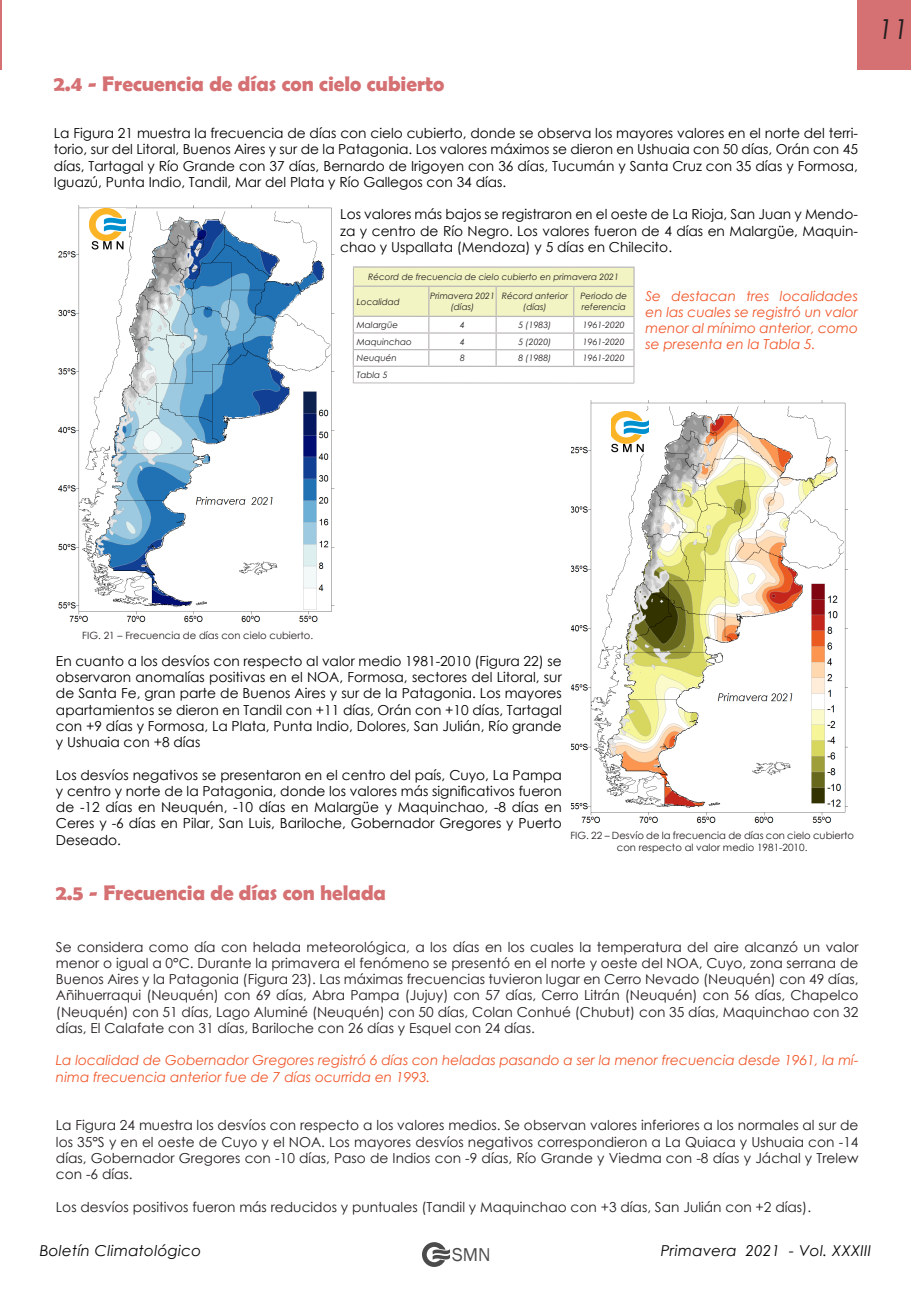
<style>
.page{position:relative;width:911px;height:1290px;background:#fff}
.page>*{position:absolute;margin:0;border:0;box-sizing:border-box;transform-origin:0 0}
.t1{font:italic 27.5px "Century Gothic";color:#231f20}
.t2{font:700 21.25px "Berlin Sans FB Demi";color:#d57073}
.t3{font:19.12px "Franklin Gothic";color:#4c4b4b}
.t4{font:italic 15px "Century Gothic";letter-spacing:.02em;color:#040503}
.t5{font:13.75px/16.2px "Century Gothic";color:#000;text-align:justify}
.t6{font:13.75px/16.2px "Century Gothic";color:#231f20;text-align:justify}
.t7{font:italic 13.75px/16.2px "Century Gothic";color:#f15629;text-align:justify}
.t8{font:10px/12px "Century Gothic";color:#231f20;text-align:center}
.t9{font:italic 8.75px/10.5px "Century Gothic";color:#231f20;text-align:center}
</style>
<div class="page">
<svg style="left:422px;top:1242px;width:28px;height:25px"></svg>
<hr style="left:0;top:0;width:1px;height:70px;background:#d57073">
<div style="left:857px;top:0;width:54px;height:70px;background:#d57073"></div>
<hr style="left:353px;top:266px;width:76px;height:2px;background:#bbb8b9">
<hr style="left:429px;top:266px;width:67px;height:2px;background:#bbb8b9">
<hr style="left:496px;top:266px;width:78px;height:2px;background:#bbb8b9">
<svg style="left:353px;top:267px;width:281px;height:116px"></svg>
<hr style="left:353px;top:383px;width:76px;height:1px;background:#bbb8b9">
<hr style="left:429px;top:383px;width:67px;height:1px;background:#bbb8b9">
<hr style="left:496px;top:383px;width:77px;height:1px;background:#bbb8b9">
<hr style="left:573px;top:383px;width:61px;height:1px;background:#bbb8b9">
<img style="left:58px;top:206px;width:276px;height:416px">
<img style="left:89px;top:208px;width:36px;height:43px">
<img style="left:571px;top:400px;width:276px;height:423px">
<img style="left:611px;top:411px;width:37px;height:43px">
<p class="t2" style="left:54px;top:71px;width:392px">2.4 - Frecuencia de días con cielo cubierto</p>
<p class="t5" style="left:54px;top:125px;width:805px">La Figura 21 muestra la frecuencia de días con cielo cubierto, donde se observa los mayores valores en el norte del terri&shy;torio, sur del Litoral, Buenos Aires y sur de la Patagonia. Los valores máximos se dieron en Ushuaia con 50 días, Orán con 45 días, Tartagal y Río Grande con 37 días, Bernardo de Irigoyen con 36 días, Tucumán y Santa Cruz con 35 días y Formosa, Iguazú, Punta Indio, Tandil, Mar del Plata y Río Gallegos con 34 días.</p>
<p class="t5" style="left:340px;top:206px;width:519px">Los valores más bajos se registraron en el oeste de La Rioja, San Juan y Mendo&shy;za y centro de Río Negro. Los valores fueron de 4 días en Malargüe, Maquin&shy;chao y Uspallata (Mendoza) y 5 días en Chilecito.</p>
<p class="t7" style="left:645px;top:287px;width:214px">Se destacan tres localidades en las cuales se registró un valor menor al mínimo anterior, como se presenta en la Tabla 5.</p>
<p class="t9" style="left:368px;top:271px;width:252px">Récord de frecuencia de cielo cubierto en primavera 2021</p>
<p class="t9" style="left:357px;top:296px;width:44px">Localidad</p>
<p class="t9" style="left:430px;top:291px;width:66px">Primavera 2021 (días)</p>
<p class="t9" style="left:502px;top:291px;width:68px">Récord anterior (días)</p>
<p class="t9" style="left:580px;top:291px;width:48px;text-align:left">Periodo de referencia</p>
<p class="t9" style="left:357px;top:319px;width:43px">Malargüe</p>
<p class="t9" style="left:460px;top:319px;width:6px">4</p>
<p class="t9" style="left:518px;top:319px;width:35px">5 (1983)</p>
<p class="t9" style="left:583px;top:319px;width:43px">1961-2020</p>
<p class="t9" style="left:357px;top:336px;width:57px">Maquinchao</p>
<p class="t9" style="left:460px;top:336px;width:6px">4</p>
<p class="t9" style="left:518px;top:336px;width:35px">5 (2020)</p>
<p class="t9" style="left:583px;top:336px;width:43px">1961-2020</p>
<p class="t9" style="left:357px;top:353px;width:41px">Neuquén</p>
<p class="t9" style="left:460px;top:353px;width:6px">8</p>
<p class="t9" style="left:518px;top:353px;width:35px">8 (1988)</p>
<p class="t9" style="left:583px;top:353px;width:43px">1961-2020</p>
<p class="t9" style="left:357px;top:369px;width:32px">Tabla 5</p>
<h1 class="t1" style="left:878px;top:10px;width:32px">11</h1>
<p class="t8" style="left:82px;top:629px;width:232px">FIG. 21 – Frecuencia de días con cielo cubierto.</p>
<p class="t5" style="left:56px;top:652px;width:507px">En cuanto a los desvíos con respecto al valor medio 1981-2010 (Figura 22) se observaron anomalías positivas en el NOA, Formosa, sectores del Litoral, sur de Santa Fe, gran parte de Buenos Aires y sur de la Patagonia. Los mayores apartamientos se dieron en Tandil con +11 días, Orán con +10 días, Tartagal con +9 días y Formosa, La Plata, Punta Indio, Dolores, San Julián, Río grande y Ushuaia con +8 días</p>
<p class="t5" style="left:56px;top:766px;width:507px">Los desvíos negativos se presentaron en el centro del país, Cuyo, La Pampa y centro y norte de la Patagonia, donde los valores más significativos fueron de -12 días en Neuquén, -10 días en Malargüe y Maquinchao, -8 días en Ceres y -6 días en Pilar, San Luis, Bariloche, Gobernador Gregores y Puerto Deseado.</p>
<p class="t2" style="left:56px;top:880px;width:332px">2.5 - Frecuencia de días con helada</p>
<p class="t8" style="left:570px;top:829px;width:285px">FIG. 22 – Desvío de la frecuencia de días con cielo cubierto con respecto al valor medio 1981-2010.</p>
<p class="t6" style="left:56px;top:938px;width:804px">Se considera como día con helada meteorológica, a los días en los cuales la temperatura del aire alcanzó un valor menor o igual a 0°C. Durante la primavera el fenómeno se presentó en el norte y oeste del NOA, Cuyo, zona serrana de Buenos Aires y la Patagonia (Figura 23). Las máximas frecuencias tuvieron lugar en Cerro Nevado (Neuquén) con 49 días, Añihuerraqui (Neuquén) con 69 días, Abra Pampa (Jujuy) con 57 días, Cerro Litrán (Neuquén) con 56 días, Chapelco (Neuquén) con 51 días, Lago Aluminé (Neuquén) con 50 días, Colan Conhué (Chubut) con 35 días, Maquinchao con 32 días, El Calafate con 31 días, Bariloche con 26 días y Esquel con 24 días.</p>
<p class="t7" style="left:56px;top:1052px;width:804px">La localidad de Gobernador Gregores registró 6 días con heladas pasando a ser la menor frecuencia desde 1961, la mí&shy;nima frecuencia anterior fue de 7 días ocurrida en 1993.</p>
<p class="t6" style="left:56px;top:1117px;width:804px">La Figura 24 muestra los desvíos con respecto a los valores medios. Se observan valores inferiores a los normales al sur de los 35°S y en el oeste de Cuyo y el NOA. Los mayores desvíos negativos correspondieron a La Quiaca y Ushuaia con -14 días, Gobernador Gregores con -10 días, Paso de Indios con -9 días, Río Grande y Viedma con -8 días y Jáchal y Trelew con -6 días.</p>
<p class="t6" style="left:56px;top:1198px;width:756px">Los desvíos positivos fueron más reducidos y puntuales (Tandil y Maquinchao con +3 días, San Julián con +2 días).</p>
<p class="t4" style="left:40px;top:1240px;width:163px">Boletín Climatológico</p>
<p class="t4" style="left:661px;top:1240px;width:212px">Primavera 2021 - Vol. XXXIII</p>
<h3 class="t3" style="left:452px;top:1242px;width:40px">SMN</h3>
</div>
